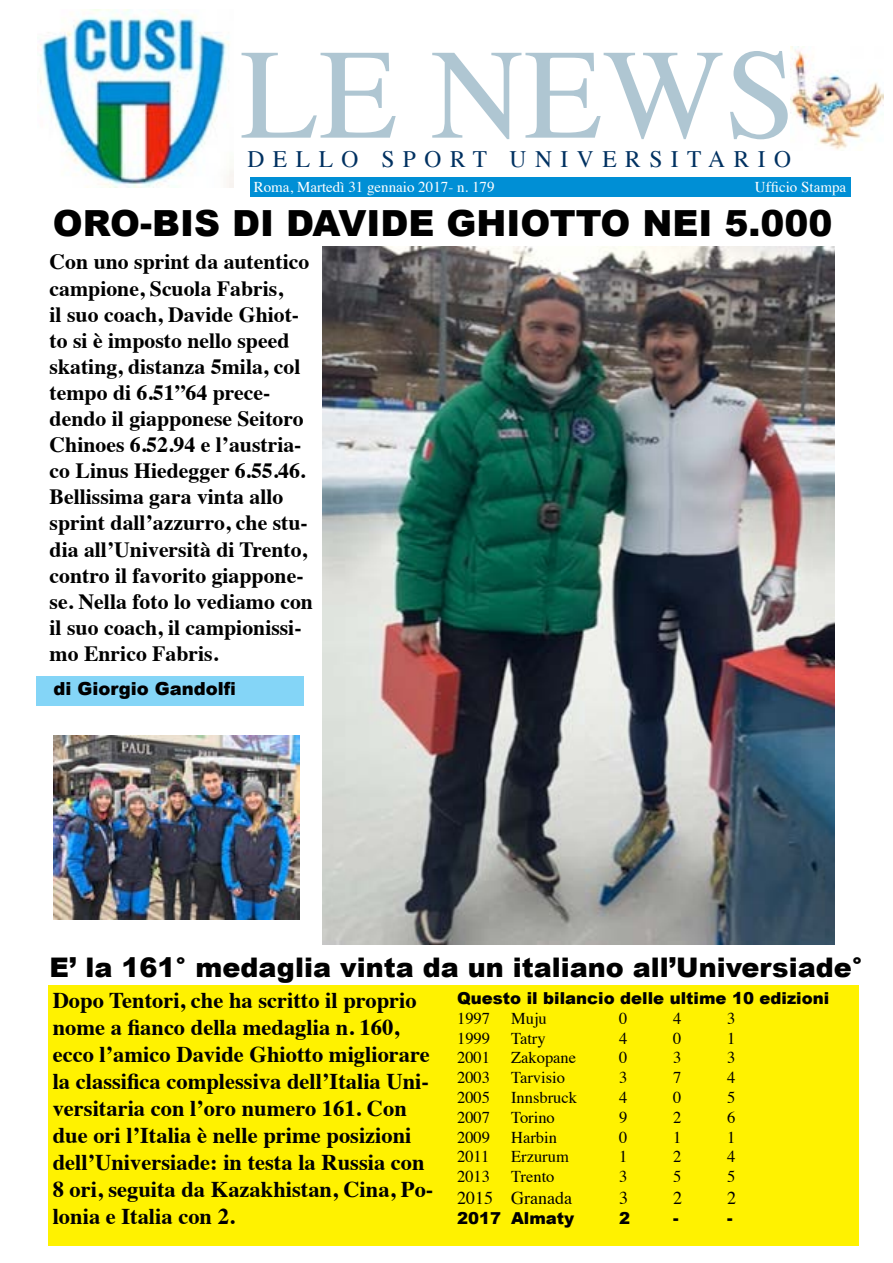
<style>
.page{position:relative;width:893px;height:1263px;background:#fff}
.page>*{position:absolute;margin:0;border:0;box-sizing:border-box;transform-origin:0 0}
.t1{font:128.25px "Times";letter-spacing:.005em;color:#afc6d2}
.t2{font:900 36px "Arial";color:#000}
.t3{font:900 27px "Arial";color:#000}
.t4{font:23.55px "Times";letter-spacing:.36em;color:#003161}
.t5{font:700 22.5px/27px "Times";color:#000}
.t6{font:700 21.75px/26.1px "Times";color:#000}
.t7{font:900 18px "Arial";color:#000}
.t8{font:18px "Times";color:#000}
.t9{font:16.5px "Times";color:#000}
.t10{font:900 16.5px "Arial";color:#000}
.t11{font:15px "Times";color:#fff}
</style>
<div class="page">
<div style="left:48px;top:986px;width:811px;height:260px;background:#fff200"></div>
<div style="left:250px;top:178px;width:600px;height:19px;background:#008fd5"></div>
<img style="left:39px;top:9px;width:195px;height:179px">
<img style="left:791px;top:47px;width:93px;height:103px">
<div style="left:37px;top:676px;width:267px;height:30px;background:#84d5f7"></div>
<img style="left:323px;top:247px;width:511px;height:697px">
<img style="left:53px;top:736px;width:246px;height:184px">
<h1 class="t1" style="left:240px;top:-25px;width:557px">LE NEWS</h1>
<p class="t4" style="left:247px;top:137px;width:545px">DELLO SPORT UNIVERSITARIO</p>
<p class="t11" style="left:254px;top:173px;width:242px">Roma, Martedì 31 gennaio 2017- n. 179</p>
<p class="t11" style="left:755px;top:173px;width:93px">Ufficio Stampa</p>
<h2 class="t2" style="left:53px;top:197px;width:781px">ORO-BIS DI DAVIDE GHIOTTO NEI 5.000</h2>
<p class="t6" style="left:50px;top:247px;width:265px">Con uno sprint da autentico campione, Scuola Fabris,<br>il suo coach, Davide Ghiot&shy;to si è imposto nello speed skating, distanza 5mila, col tempo di 6.51”64 prece&shy;dendo il giapponese Seitoro<br>Chinoes 6.52.94 e l’austria&shy;co Linus Hiedegger 6.55.46.<br>Bellissima gara vinta allo sprint dall’azzurro, che stu&shy;dia all’Università di Trento, contro il favorito giappone&shy;se. Nella foto lo vediamo con il suo coach, il campionissi&shy;mo Enrico Fabris.</p>
<p class="t7" style="left:53px;top:675px;width:184px">di Giorgio Gandolfi</p>
<p class="t3" style="left:50px;top:948px;width:814px">E’ la 161° medaglia vinta da un italiano all’Universiade°</p>
<p class="t5" style="left:53px;top:985px;width:382px">Dopo Tentori, che ha scritto il proprio nome a fianco della medaglia n. 160, ecco l’amico Davide Ghiotto migliorare la classifica complessiva dell’Italia Uni&shy;versitaria con l’oro numero 161. Con due ori l’Italia è nelle prime posizioni dell’Universiade: in testa la Russia con 8 ori, seguita da Kazakhistan, Cina, Po&shy;lonia e Italia con 2.</p>
<p class="t10" style="left:457px;top:986px;width:374px">Questo il bilancio delle ultime 10 edizioni</p>
<p class="t9" style="left:457px;top:1003px;width:34px">1997</p>
<p class="t9" style="left:511px;top:1003px;width:37px">Muju</p>
<p class="t9" style="left:619px;top:1003px;width:10px">0</p>
<p class="t9" style="left:673px;top:1003px;width:10px">4</p>
<p class="t9" style="left:727px;top:1003px;width:10px">3</p>
<p class="t9" style="left:457px;top:1022px;width:34px">1999</p>
<p class="t9" style="left:511px;top:1022px;width:36px">Tatry</p>
<p class="t9" style="left:619px;top:1022px;width:10px">4</p>
<p class="t9" style="left:673px;top:1022px;width:10px">0</p>
<p class="t9" style="left:727px;top:1022px;width:10px">1</p>
<p class="t9" style="left:457px;top:1042px;width:34px">2001</p>
<p class="t9" style="left:511px;top:1042px;width:67px">Zakopane</p>
<p class="t9" style="left:619px;top:1042px;width:10px">0</p>
<p class="t9" style="left:673px;top:1042px;width:10px">3</p>
<p class="t9" style="left:727px;top:1042px;width:10px">3</p>
<p class="t9" style="left:457px;top:1062px;width:34px">2003</p>
<p class="t9" style="left:511px;top:1062px;width:55px">Tarvisio</p>
<p class="t9" style="left:619px;top:1062px;width:10px">3</p>
<p class="t9" style="left:673px;top:1062px;width:10px">7</p>
<p class="t9" style="left:727px;top:1062px;width:10px">4</p>
<p class="t9" style="left:457px;top:1082px;width:34px">2005</p>
<p class="t9" style="left:511px;top:1082px;width:67px">Innsbruck</p>
<p class="t9" style="left:619px;top:1082px;width:10px">4</p>
<p class="t9" style="left:673px;top:1082px;width:10px">0</p>
<p class="t9" style="left:727px;top:1082px;width:10px">5</p>
<p class="t9" style="left:457px;top:1102px;width:34px">2007</p>
<p class="t9" style="left:511px;top:1102px;width:45px">Torino</p>
<p class="t9" style="left:619px;top:1102px;width:10px">9</p>
<p class="t9" style="left:673px;top:1102px;width:10px">2</p>
<p class="t9" style="left:727px;top:1102px;width:10px">6</p>
<p class="t9" style="left:457px;top:1121px;width:34px">2009</p>
<p class="t9" style="left:511px;top:1121px;width:47px">Harbin</p>
<p class="t9" style="left:619px;top:1121px;width:10px">0</p>
<p class="t9" style="left:673px;top:1121px;width:10px">1</p>
<p class="t9" style="left:727px;top:1121px;width:10px">1</p>
<p class="t9" style="left:457px;top:1141px;width:34px">2011</p>
<p class="t9" style="left:511px;top:1141px;width:59px">Erzurum</p>
<p class="t9" style="left:619px;top:1141px;width:10px">1</p>
<p class="t9" style="left:673px;top:1141px;width:10px">2</p>
<p class="t9" style="left:727px;top:1141px;width:10px">4</p>
<p class="t9" style="left:457px;top:1161px;width:34px">2013</p>
<p class="t9" style="left:511px;top:1161px;width:45px">Trento</p>
<p class="t9" style="left:619px;top:1161px;width:10px">3</p>
<p class="t9" style="left:673px;top:1161px;width:10px">5</p>
<p class="t9" style="left:727px;top:1161px;width:10px">5</p>
<p class="t8" style="left:457px;top:1181px;width:116px">2015 Granada</p>
<p class="t8" style="left:619px;top:1181px;width:10px">3</p>
<p class="t8" style="left:673px;top:1181px;width:10px">2</p>
<p class="t8" style="left:727px;top:1181px;width:10px">2</p>
<p class="t10" style="left:457px;top:1206px;width:118px">2017 Almaty</p>
<p class="t10" style="left:619px;top:1206px;width:13px">2</p>
<p class="t10" style="left:673px;top:1206px;width:7px">-</p>
<p class="t10" style="left:727px;top:1206px;width:7px">-</p>
</div>
